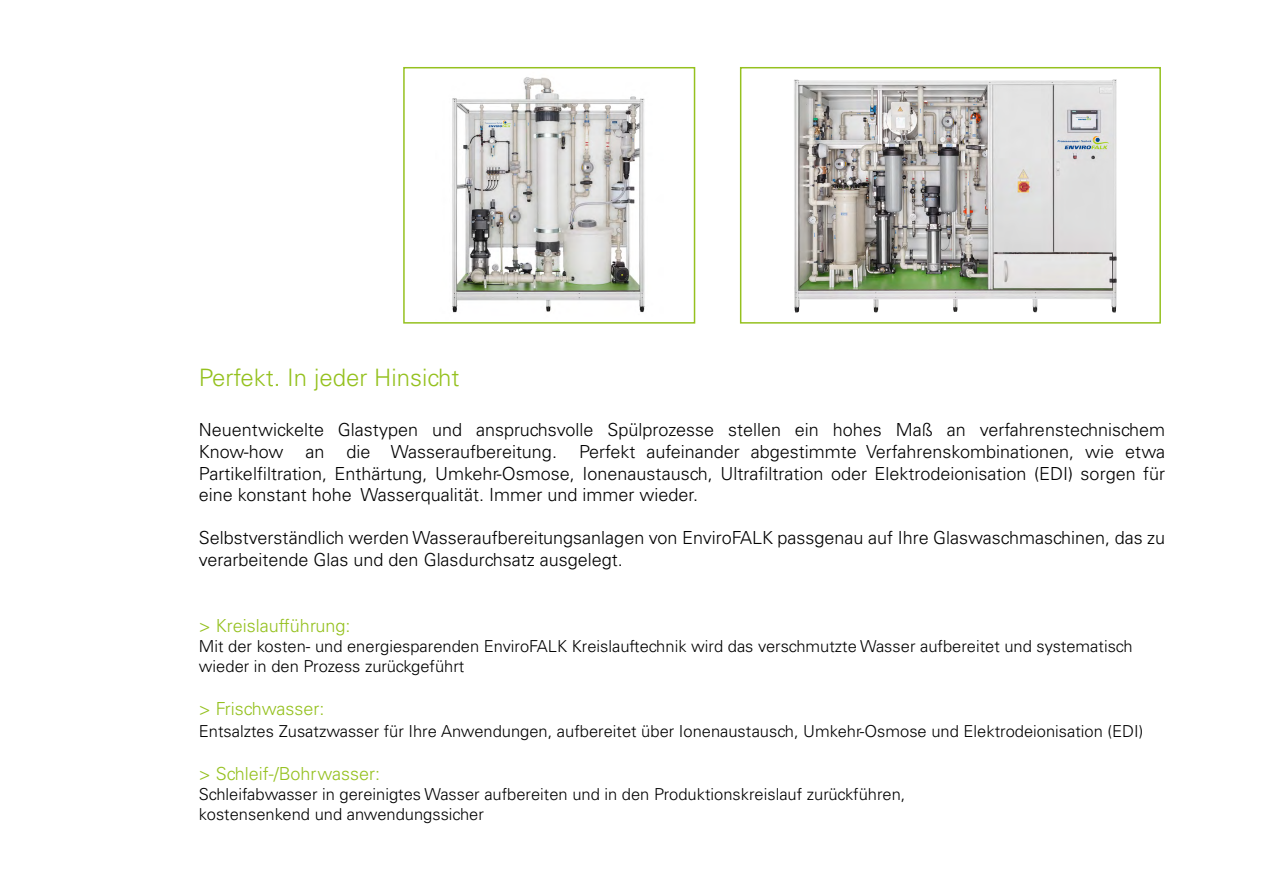
<style>
.page{position:relative;width:1263px;height:893px;background:#fff}
.page>*{position:absolute;margin:0;border:0;box-sizing:border-box;transform-origin:0 0}
.t1{font:300 24px "Univers LT Std";color:#95c11f}
.t2{font:300 18px/21.6px "Univers LT Std";color:#000;text-align:justify}
.t3{font:300 18px "Univers LT Std";color:#95c11f}
.t4{font:300 16.5px/19.8px "Univers LT Std";color:#000}
</style>
<div class="page">
<img style="left:452px;top:77px;width:193px;height:236px">
<div style="left:403px;top:67px;width:292px;height:257px;border:2px solid #95c11f"></div>
<img style="left:794px;top:80px;width:323px;height:232px">
<div style="left:740px;top:67px;width:421px;height:257px;border:2px solid #95c11f"></div>
<h1 class="t1" style="left:199px;top:363px;width:262px">Perfekt. In jeder Hinsicht</h1>
<p class="t2" style="left:199px;top:419px;width:968px">Neuentwickelte Glastypen und anspruchsvolle Spülprozesse stellen ein hohes Maß an verfahrenstechnischem Know-how an die Wasseraufbereitung. Perfekt aufeinander abgestimmte Verfahrenskombinationen, wie etwa Partikelfiltration, Enthärtung, Umkehr-Osmose, Ionenaustausch, Ultrafiltration oder Elektrodeionisation (EDI) sorgen für eine konstant hohe Wasserqualität. Immer und immer wieder.</p>
<p class="t2" style="left:199px;top:527px;width:968px">Selbstverständlich werden Wasseraufbereitungsanlagen von EnviroFALK passgenau auf Ihre Glaswaschmaschinen, das zu verarbeitende Glas und den Glasdurchsatz ausgelegt.</p>
<p class="t3" style="left:199px;top:615px;width:153px">&gt; Kreislaufführung:</p>
<p class="t4" style="left:199px;top:636px;width:935px">Mit der kosten- und energiesparenden EnviroFALK Kreislauftechnik wird das verschmutzte Wasser aufbereitet und systematisch wieder in den Prozess zurückgeführt</p>
<p class="t3" style="left:199px;top:698px;width:127px">&gt; Frischwasser:</p>
<p class="t4" style="left:199px;top:721px;width:946px">Entsalztes Zusatzwasser für Ihre Anwendungen, aufbereitet über Ionenaustausch, Umkehr-Osmose und Elektrodeionisation (EDI)</p>
<p class="t3" style="left:199px;top:763px;width:183px">&gt; Schleif-/Bohrwasser:</p>
<p class="t4" style="left:199px;top:784px;width:708px">Schleifabwasser in gereinigtes Wasser aufbereiten und in den Produktionskreislauf zurückführen, kostensenkend und anwendungssicher</p>
</div>
